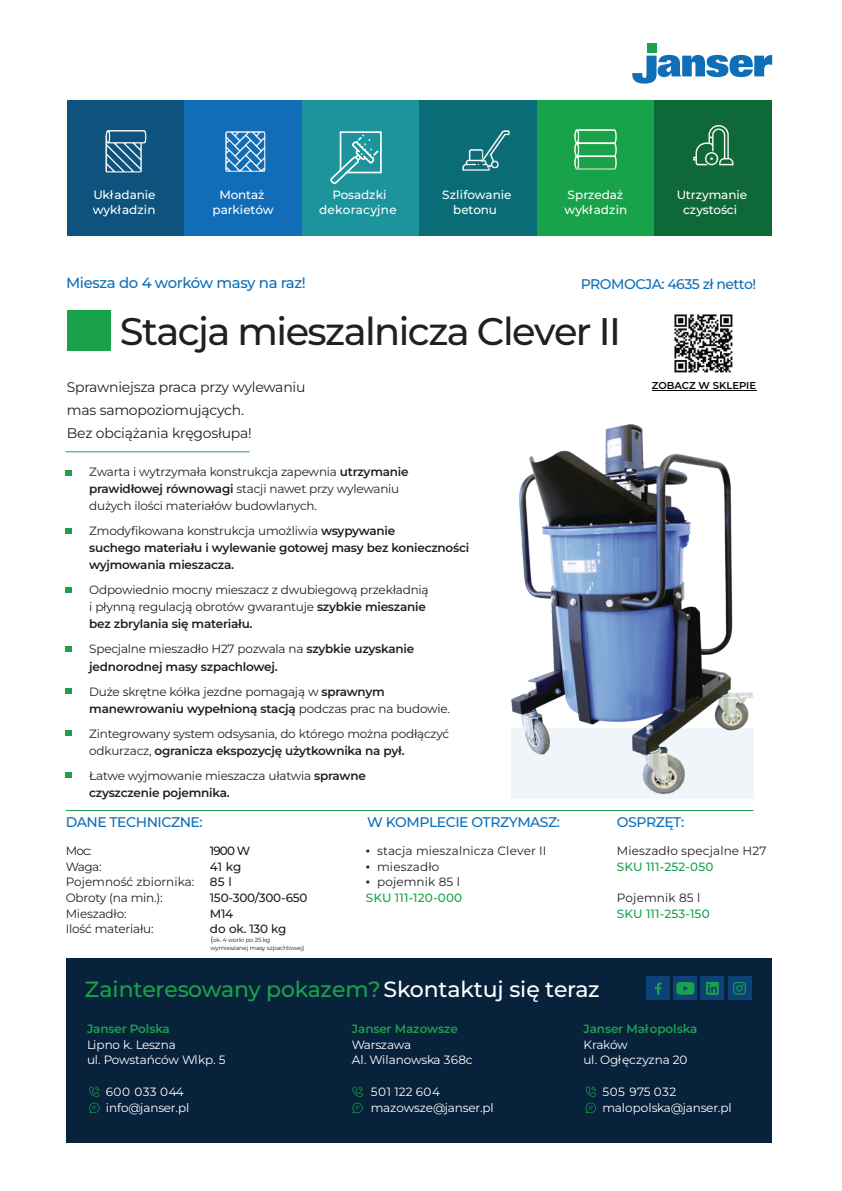
<style>
.page{position:relative;width:842px;height:1191px;background:#fff}
.page>*{position:absolute;margin:0;border:0;box-sizing:border-box;transform-origin:0 0}
.t1{font:500 38.4px "Montserrat";letter-spacing:-.04em;color:#231f20}
.t2{font:500 22px "Montserrat";letter-spacing:-.01em;color:#1aa24a}
.t3{font:500 14.8px "Montserrat";letter-spacing:-.025em;color:#0e6fb8}
.t4{font:14px/23px "Montserrat";letter-spacing:-.015em;color:#231f20}
.t5{font:500 14px "Montserrat";letter-spacing:-.035em;color:#0e6fb8}
.t6{font:12px/17px "Montserrat";letter-spacing:-.015em;color:#231f20}
.t7{font:600 12px/17px "Montserrat";letter-spacing:-.015em;color:#231f20}
.t8{font:12px/15.6px "Montserrat";letter-spacing:-.01em;color:#fff}
.t9{font:500 12px/14.4px "Montserrat";letter-spacing:-.005em;color:#fff;text-align:center}
.t10{font:12px "Montserrat";letter-spacing:.01em;color:#231f20}
.t11{font:500 12px/15.6px "Montserrat";letter-spacing:.015em;color:#1aa24a}
.t12{font:600 12px "Montserrat";letter-spacing:-.015em;color:#1aa24a}
.t13{font:500 12px "Montserrat";letter-spacing:-.015em;color:#231f20}
.t14{font:500 12px/14.8px "Montserrat";letter-spacing:.02em;color:#fff;text-align:center}
.t15{font:600 10px "Montserrat";color:#080704}
.t16{font:6px/8px "Montserrat";letter-spacing:-.015em;color:#231f20}
.s1{font-weight:600}
.s2{font-weight:400}
.s3{font-size:8px}
.s4{font-family:"Times New Roman"}
.s5{font-family:"Arial"}
.s6{font-family:"Arial";font-weight:400;color:#231f20}
.s7{font-weight:400;color:#231f20}
.s8{color:#fff}
</style>
<div class="page">
<div style="left:67px;top:958px;width:705px;height:185px;background:#09223c"></div>
<div style="left:511px;top:728px;width:242px;height:70px;background:#f0f5fa"></div>
<div style="left:646px;top:976px;width:24px;height:24px;background:#0d4276"></div>
<svg style="left:655px;top:982px;width:7px;height:12px"></svg>
<div style="left:727px;top:976px;width:24px;height:24px;background:#0d4276"></div>
<svg style="left:733px;top:982px;width:13px;height:12px"></svg>
<svg style="left:673px;top:976px;width:24px;height:24px"></svg>
<svg style="left:676px;top:982px;width:18px;height:12px"></svg>
<div style="left:700px;top:976px;width:24px;height:24px;background:#0d4276"></div>
<svg style="left:706px;top:982px;width:13px;height:12px"></svg>
<div style="left:647px;top:44px;width:9px;height:9px;background:#1aa24a"></div>
<svg style="left:632px;top:55px;width:140px;height:29px"></svg>
<hr style="left:66px;top:451px;width:184px;height:1px;background:#1aa24a">
<hr style="left:66px;top:810px;width:687px;height:1px;background:#1aa24a">
<div style="left:67px;top:310px;width:44px;height:40px;background:#1aa24a"></div>
<svg style="left:66px;top:470px;width:6px;height:5px"></svg>
<svg style="left:66px;top:528px;width:6px;height:6px"></svg>
<svg style="left:66px;top:587px;width:6px;height:6px"></svg>
<svg style="left:66px;top:646px;width:6px;height:6px"></svg>
<svg style="left:66px;top:688px;width:6px;height:6px"></svg>
<svg style="left:66px;top:730px;width:6px;height:6px"></svg>
<svg style="left:66px;top:772px;width:6px;height:6px"></svg>
<div style="left:67px;top:101px;width:117px;height:135px;background:#0d537d"></div>
<div style="left:184px;top:101px;width:118px;height:135px;background:#116db7"></div>
<div style="left:302px;top:101px;width:117px;height:135px;background:#1b949b"></div>
<div style="left:419px;top:101px;width:118px;height:135px;background:#096c77"></div>
<div style="left:537px;top:101px;width:118px;height:135px;background:#18a24a"></div>
<div style="left:655px;top:101px;width:117px;height:135px;background:#0f6837"></div>
<img style="left:462px;top:149px;width:36px;height:22px">
<img style="left:482px;top:130px;width:27px;height:37px">
<svg style="left:693px;top:125px;width:40px;height:40px"></svg>
<img style="left:575px;top:130px;width:42px;height:39px">
<img style="left:106px;top:130px;width:40px;height:42px">
<img style="left:225px;top:132px;width:41px;height:40px">
<svg style="left:330px;top:131px;width:52px;height:53px"></svg>
<svg style="left:89px;top:1086px;width:11px;height:27px"></svg>
<svg style="left:352px;top:1086px;width:11px;height:27px"></svg>
<svg style="left:586px;top:1086px;width:10px;height:27px"></svg>
<img style="left:674px;top:314px;width:59px;height:59px">
<img style="left:511px;top:424px;width:243px;height:370px">
<hr style="left:652px;top:390px;width:104px;height:1px;background:#080704">
<p class="t9" style="left:93px;top:188px;width:64px;text-align:left">Układanie wykładzin</p>
<p class="t9" style="left:213px;top:188px;width:62px">Montaż parkietów</p>
<p class="t14" style="left:319px;top:188px;width:79px">Posadzki dekoracyjne</p>
<p class="t9" style="left:564px;top:188px;width:64px;text-align:left">Sprzedaż wykładzin</p>
<p class="t9" style="left:677px;top:188px;width:72px">Utrzymanie czystości</p>
<p class="t9" style="left:442px;top:188px;width:71px">Szlifowanie betonu</p>
<p class="t3" style="left:66px;top:274px;width:241px">Miesza do 4 worków masy na raz!</p>
<p class="t5" style="left:581px;top:275px;width:177px">PROMOCJA: 4635 zł netto!</p>
<h1 class="t1" style="left:120px;top:308px;width:503px">Stacja mieszalnicza Clever II</h1>
<p class="t4" style="left:67px;top:376px;width:240px">Sprawniejsza praca przy wylewaniu mas samopoziomujących.<br>Bez obciążania kręgosłupa!</p>
<p class="t6" style="left:89px;top:464px;width:321px">Zwarta i wytrzymała konstrukcja zapewnia <span class="s1">utrzymanie prawidłowej równowagi</span> stacji nawet przy wylewaniu dużych ilości materiałów budowlanych.</p>
<p class="t7" style="left:89px;top:523px;width:382px"><span class="s2">Zmodyfikowana konstrukcja umożliwia</span> wsypywanie<br>suchego materiału i wylewanie gotowej masy bez konieczności wyjmowania mieszacza.</p>
<p class="t6" style="left:89px;top:582px;width:341px">Odpowiednio mocny mieszacz z dwubiegową przekładnią i płynną regulacją obrotów gwarantuje <span class="s1">szybkie mieszanie bez zbrylania się materiału.</span></p>
<p class="t7" style="left:89px;top:641px;width:326px"><span class="s2">Specjalne mieszadło H27 pozwala na</span> szybkie uzyskanie jednorodnej masy szpachlowej.</p>
<p class="t6" style="left:89px;top:683px;width:362px">Duże skrętne kółka jezdne pomagają w <span class="s1">sprawnym manewrowaniu wypełnioną stacją</span> podczas prac na budowie.</p>
<p class="t6" style="left:89px;top:725px;width:361px">Zintegrowany system odsysania, do którego można podłączyć odkurzacz, <span class="s1">ogranicza ekspozycję użytkownika na pył.</span></p>
<p class="t6" style="left:89px;top:767px;width:278px">Łatwe wyjmowanie mieszacza ułatwia <span class="s1">sprawne czyszczenie pojemnika.</span></p>
<p class="t15" style="left:652px;top:379px;width:106px">ZOBACZ W SKLEPIE</p>
<p class="t5" style="left:66px;top:813px;width:138px">DANE TECHNICZNE:</p>
<p class="t5" style="left:367px;top:813px;width:194px">W KOMPLECIE OTRZYMASZ:</p>
<p class="t5" style="left:617px;top:813px;width:69px">OSPRZĘT:</p>
<p class="t6" style="left:66px;top:842px;width:27px">Moc:</p>
<p class="t13" style="left:210px;top:843px;width:42px">1900 W</p>
<p class="t6" style="left:66px;top:858px;width:38px">Waga:</p>
<p class="t13" style="left:210px;top:859px;width:33px">41 kg</p>
<p class="t6" style="left:66px;top:873px;width:130px">Pojemność zbiornika:</p>
<p class="t13" style="left:210px;top:874px;width:23px">85 l</p>
<p class="t6" style="left:66px;top:889px;width:99px">Obroty (na min.):</p>
<p class="t13" style="left:210px;top:890px;width:99px">150-300/300-650</p>
<p class="t6" style="left:66px;top:905px;width:62px">Mieszadło:</p>
<p class="t13" style="left:210px;top:906px;width:25px">M14</p>
<p class="t6" style="left:66px;top:920px;width:89px">Ilość materiału:</p>
<p class="t13" style="left:210px;top:922px;width:78px">do ok. 130 kg</p>
<p class="t16" style="left:210px;top:935px;width:96px"><span class="s3">(</span>ok. 4 worki po 25 kg wymieszanej masy szpachlowej)</p>
<p class="t10" style="left:366px;top:843px;width:182px"><span class="s4">▪</span> stacja mieszalnicza Clever II</p>
<p class="t10" style="left:366px;top:859px;width:75px"><span class="s5">▪</span> mieszadło</p>
<p class="t11" style="left:366px;top:874px;width:98px"><span class="s6">▪</span> <span class="s7">pojemnik 85 l<br></span>SKU 111-120-000</p>
<h2 class="t2" style="left:85px;top:975px;width:516px">Zainteresowany pokazem?<span class="s8">Skontaktuj się teraz</span></h2>
<p class="t10" style="left:617px;top:843px;width:151px">Mieszadło specjalne H27</p>
<p class="t11" style="left:617px;top:858px;width:98px">SKU 111-252-050</p>
<p class="t10" style="left:617px;top:890px;width:85px">Pojemnik 85 l</p>
<p class="t11" style="left:617px;top:905px;width:94px">SKU 111-253-150</p>
<p class="t12" style="left:87px;top:1021px;width:84px">Janser Polska</p>
<p class="t8" style="left:87px;top:1036px;width:140px">Lipno k. Leszna<br>ul. Powstańców Wlkp. 5</p>
<p class="t8" style="left:106px;top:1083px;width:85px">600 033 044 info@janser.pl</p>
<p class="t12" style="left:352px;top:1021px;width:108px">Janser Mazowsze</p>
<p class="t8" style="left:352px;top:1036px;width:122px">Warszawa<br>Al. Wilanowska 368c</p>
<p class="t8" style="left:371px;top:1083px;width:125px">501 122 604 mazowsze@janser.pl</p>
<p class="t12" style="left:583px;top:1021px;width:115px">Janser Małopolska</p>
<p class="t8" style="left:583px;top:1036px;width:106px">Kraków<br>ul. Ogłęczyzna 20</p>
<p class="t8" style="left:602px;top:1083px;width:131px">505 975 032 malopolska@janser.pl</p>
</div>
